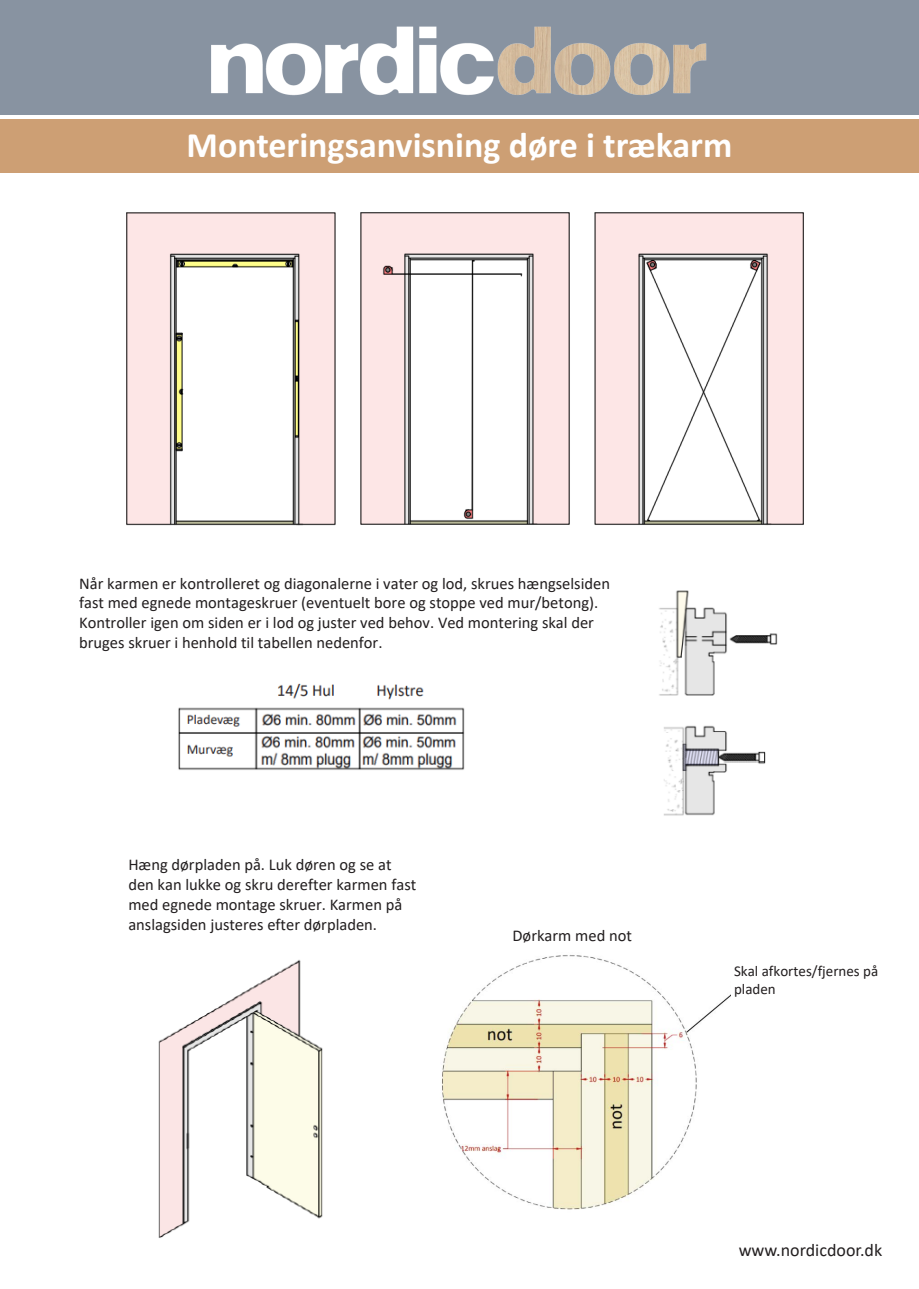
<style>
.page{position:relative;width:919px;height:1289px;background:#fff}
.page>*{position:absolute;margin:0;border:0;box-sizing:border-box;transform-origin:0 0}
.t1{font:700 36px "Calibri";color:#fff}
.t2{font:18px "Calibri";color:#231f20}
.t3{font:16.5px/19.8px "Calibri";color:#221e1f}
.t4{font:15px/18px "Calibri";color:#221e1f}
</style>
<div class="page">
<img style="left:126px;top:212px;width:678px;height:314px">
<div style="left:0;top:0;width:918px;height:115px;background:#8893a1"></div>
<div style="left:0;top:119px;width:918px;height:54px;background:#cd9f74"></div>
<img style="left:212px;top:26px;width:495px;height:71px">
<img style="left:178px;top:590px;width:600px;height:226px">
<img style="left:442px;top:955px;width:289px;height:255px">
<img style="left:158px;top:959px;width:165px;height:279px">
<img style="left:178px;top:590px;width:416px;height:45px">
<p class="t1" style="left:186px;top:119px;width:547px">Monteringsanvisning døre i trækarm</p>
<p class="t3" style="left:79px;top:572px;width:532px">Når karmen er kontrolleret og diagonalerne i vater og lod, skrues hængselsiden fast med egnede montageskruer (eventuelt bore og stoppe ved mur/betong).<br>Kontroller igen om siden er i lod og juster ved behov. Ved montering skal der bruges skruer i henhold til tabellen nedenfor.</p>
<p class="t3" style="left:128px;top:854px;width:289px">Hæng dørpladen på. Luk døren og se at den kan lukke og skru derefter karmen fast med egnede montage skruer. Karmen på anslagsiden justeres efter dørpladen.</p>
<p class="t3" style="left:512px;top:925px;width:121px">Dørkarm med not</p>
<p class="t4" style="left:734px;top:961px;width:146px">Skal afkortes/fjernes på pladen</p>
<p class="t2" style="left:738px;top:1237px;width:145px">www.nordicdoor.dk</p>
</div>
